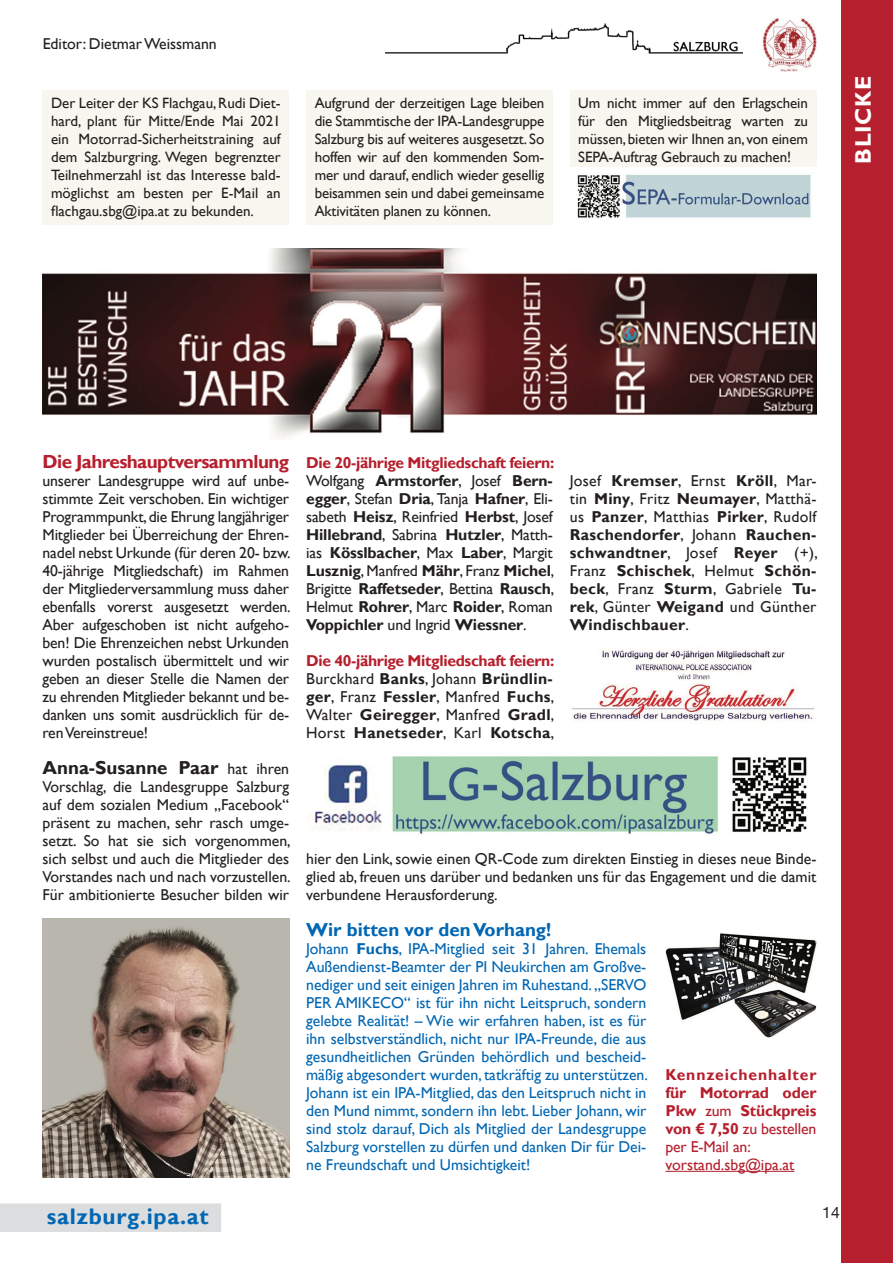
<style>
.page{position:relative;width:893px;height:1263px;background:#fff}
.page>*{position:absolute;margin:0;border:0;box-sizing:border-box;transform-origin:0 0}
.t1{font:700 22.5px "Gill Sans";letter-spacing:.03em;color:#0166b3}
.t2{font:700 22.5px "Gill Sans";letter-spacing:.03em;color:#fff}
.t3{font:700 18.9px "Gill Sans";letter-spacing:-.03em;color:#b61f2d}
.t4{font:700 18.75px "Gill Sans";color:#231f20}
.t5{font:700 18.75px "Gill Sans";color:#0166b3}
.t6{font:15.75px/18px "Gill Sans";letter-spacing:-.01em;color:#231f20;text-align:justify}
.t7{font:15.75px/18px "Gill Sans";color:#0166b3;text-align:justify}
.t8{font:700 15.75px/18px "Gill Sans";letter-spacing:.02em;color:#231f20;text-align:justify}
.t9{font:700 15.75px/18px "Gill Sans";letter-spacing:-.01em;color:#b61f2d}
.t10{font:15.75px "Helvetica Neue";color:#231f20}
.t11{font:15px/18px "Gill Sans";letter-spacing:-.01em;color:#231f20;text-align:justify}
.s1{font-weight:400;font-size:15.75px}
.s2{font-weight:700;color:#b61f2d}
.s3{font-weight:700}
.s4{color:#b61f2d}
.s5{font-weight:400}
</style>
<div class="page">
<div style="left:842px;top:0;width:51px;height:1263px;background:#b61f2d"></div>
<div style="left:0;top:1203px;width:221px;height:29px;background:#dcdddf"></div>
<img style="left:386px;top:23px;width:356px;height:31px">
<img style="left:762px;top:17px;width:54px;height:54px">
<div style="left:570px;top:90px;width:246px;height:81px;background:#f8f7ef"></div>
<div style="left:43px;top:90px;width:246px;height:135px;background:#f8f7ef"></div>
<div style="left:306px;top:90px;width:247px;height:135px;background:#f8f7ef"></div>
<img style="left:570px;top:167px;width:246px;height:51px">
<img style="left:43px;top:249px;width:773px;height:190px">
<img style="left:572px;top:649px;width:243px;height:72px">
<img style="left:306px;top:756px;width:501px;height:79px">
<img style="left:43px;top:918px;width:246px;height:260px">
<img style="left:665px;top:933px;width:151px;height:104px">
<hr style="left:665px;top:1171px;width:129px;height:1px;background:#b61f2d">
<p class="t6" style="left:43px;top:35px;width:175px">Editor: Dietmar Weissmann</p>
<p class="t11" style="left:51px;top:94px;width:231px">Der Leiter der KS Flachgau, Rudi Diet&shy;hard, plant für Mitte/Ende Mai 2021 ein Motorrad-Sicherheitstraining auf dem Salzburgring. Wegen begrenzter Teilnehmerzahl ist das Interesse bald&shy;möglichst am besten per E-Mail an flachgau.sbg@ipa.at zu bekunden.</p>
<p class="t11" style="left:315px;top:94px;width:231px">Aufgrund der derzeitigen Lage bleiben die Stammtische der IPA-Landesgruppe Salzburg bis auf weiteres ausgesetzt. So hoffen wir auf den kommenden Som&shy;mer und darauf, endlich wieder gesellig beisammen sein und dabei gemeinsame Aktivitäten planen zu können.</p>
<p class="t11" style="left:578px;top:94px;width:231px">Um nicht immer auf den Erlagschein für den Mitgliedsbeitrag warten zu müssen, bieten wir Ihnen an, von einem SEPA-Auftrag Gebrauch zu machen!</p>
<h1 class="t2" style="left:850px;top:164px;width:90px;rotate:-90deg">BLICKE</h1>
<p class="t3" style="left:43px;top:450px;width:248px">Die Jahreshauptversammlung</p>
<p class="t6" style="left:43px;top:472px;width:250px">unserer Landesgruppe wird auf unbe&shy;stimmte Zeit verschoben. Ein wichtiger Programmpunkt, die Ehrung langjähriger Mitglieder bei Überreichung der Ehren&shy;nadel nebst Urkunde (für deren 20- bzw.<br>40-jährige Mitgliedschaft) im Rahmen der Mitgliederversammlung muss daher ebenfalls vorerst ausgesetzt werden.<br>Aber aufgeschoben ist nicht aufgeho&shy;ben! Die Ehrenzeichen nebst Urkunden wurden postalisch übermittelt und wir geben an dieser Stelle die Namen der zu ehrenden Mitglieder bekannt und be&shy;danken uns somit ausdrücklich für de&shy;ren Vereinstreue!</p>
<p class="t4" style="left:43px;top:756px;width:248px">Anna-Susanne Paar <span class="s1">hat ihren</span></p>
<p class="t6" style="left:43px;top:778px;width:250px">Vorschlag, die Landesgruppe Salzburg auf dem sozialen Medium „Facebook“ präsent zu machen, sehr rasch umge&shy;setzt. So hat sie sich vorgenommen, sich selbst und auch die Mitglieder des Vorstandes nach und nach vorzustellen.<br>Für ambitionierte Besucher bilden wir</p>
<h1 class="t1" style="left:47px;top:1203px;width:163px">salzburg.ipa.at</h1>
<p class="t6" style="left:306px;top:454px;width:250px;text-align:left"><span class="s2">Die 20-jährige Mitgliedschaft feiern:<br></span>Wolfgang <span class="s3">Armstorfer</span>, Josef <span class="s3">Bern&shy;egger</span>, Stefan <span class="s3">Dria</span>, Tanja <span class="s3">Hafner</span>, Eli&shy;sabeth <span class="s3">Heisz</span>, Reinfried <span class="s3">Herbst</span>, Josef <span class="s3">Hillebrand</span>, Sabrina <span class="s3">Hutzler</span>, Matth&shy;ias <span class="s3">Kösslbacher</span>, Max <span class="s3">Laber</span>, Margit <span class="s3">Lusznig</span>, Manfred <span class="s3">Mähr</span>, Franz <span class="s3">Michel</span>, Brigitte <span class="s3">Raffetseder</span>, Bettina <span class="s3">Rausch</span>, Helmut <span class="s3">Rohrer</span>, Marc <span class="s3">Roider</span>, Roman <span class="s3">Voppichler</span> und Ingrid <span class="s3">Wiessner</span>.</p>
<p class="t8" style="left:306px;top:652px;width:250px"><span class="s4">Die 40-jährige Mitgliedschaft feiern:<br></span><span class="s5">Burckhard</span> Banks<span class="s5">, Johann</span> Bründlin&shy;ger<span class="s5">, Franz</span> Fessler<span class="s5">, Manfred</span> Fuchs<span class="s5">, Walter</span> Geiregger<span class="s5">, Manfred</span> Gradl<span class="s5">, Horst</span> Hanetseder<span class="s5">, Karl</span> Kotscha<span class="s5">,</span></p>
<p class="t8" style="left:570px;top:472px;width:250px"><span class="s5">Josef</span> Kremser<span class="s5">, Ernst</span> Kröll<span class="s5">, Mar&shy;tin</span> Miny<span class="s5">, Fritz</span> Neumayer<span class="s5">, Matthä&shy;us</span> Panzer<span class="s5">, Matthias</span> Pirker<span class="s5">, Rudolf </span>Raschendorfer<span class="s5">, Johann</span> Rauchen&shy;schwandtner<span class="s5">, Josef</span> Reyer <span class="s5">(+), Franz</span> Schischek<span class="s5">, Helmut</span> Schön&shy;beck<span class="s5">, Franz</span> Sturm<span class="s5">, Gabriele</span> Tu&shy;rek<span class="s5">, Günter</span> Weigand <span class="s5">und Günther </span>Windischbauer<span class="s5">.</span></p>
<p class="t6" style="left:306px;top:850px;width:512px">hier den Link, sowie einen QR-Code zum direkten Einstieg in dieses neue Binde&shy;glied ab, freuen uns darüber und bedanken uns für das Engagement und die damit verbundene Herausforderung.</p>
<p class="t5" style="left:306px;top:918px;width:247px">Wir bitten vor den Vorhang!</p>
<p class="t7" style="left:306px;top:940px;width:343px">Johann <span class="s3">Fuchs</span>, IPA-Mitglied seit 31 Jahren. Ehemals Außendienst-Beamter der PI Neukirchen am Großve&shy;nediger und seit einigen Jahren im Ruhestand. „SERVO PER AMIKECO“ ist für ihn nicht Leitspruch, sondern gelebte Realität! – Wie wir erfahren haben, ist es für ihn selbstverständlich, nicht nur IPA-Freunde, die aus gesundheitlichen Gründen behördlich und bescheid&shy;mäßig abgesondert wurden, tatkräftig zu unterstützen.<br>Johann ist ein IPA-Mitglied, das den Leitspruch nicht in den Mund nimmt, sondern ihn lebt. Lieber Johann, wir sind stolz darauf, Dich als Mitglied der Landesgruppe Salzburg vorstellen zu dürfen und danken Dir für Dei&shy;ne Freundschaft und Umsichtigkeit!</p>
<p class="t9" style="left:665px;top:1066px;width:152px">Kennzeichenhalter für Motorrad oder<br>Pkw <span class="s5">zum</span> Stückpreis von € 7,50 <span class="s5">zu bestellen per E-Mail an: vorstand.sbg@ipa.at</span></p>
<p class="t10" style="left:822px;top:1201px;width:19px">14</p>
</div>
